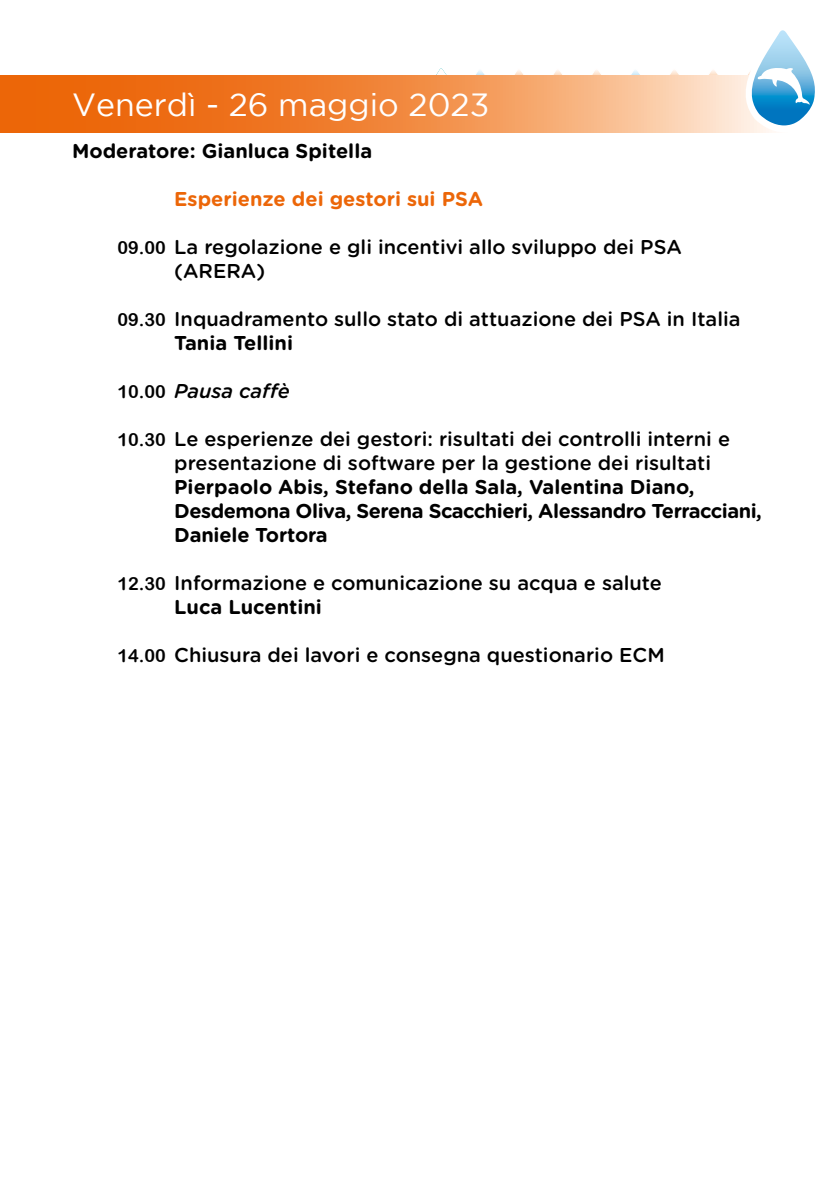
<style>
.page{position:relative;width:840px;height:1191px;background:#fff}
.page>*{position:absolute;margin:0;border:0;box-sizing:border-box;transform-origin:0 0}
.t1{font:32px "Gotham";color:#fff}
.t2{font:500 20px/24px "Gotham Rounded";color:#000}
.t3{font:700 20px/24px "Gotham Rounded";letter-spacing:-.01em;color:#000}
.t4{font:700 20px "Gotham Rounded";color:#ec6608}
.t5{font:italic 500 20px "Gotham Rounded";color:#000}
.s1{font-family:"Arial Rounded MT Bold";font-weight:400;font-size:18px}
.s2{font-weight:700}
.s3{font-family:"Arial Rounded MT Bold";font-weight:400;font-style:normal;font-size:18px}
</style>
<div class="page">
<img style="left:427px;top:68px;width:28px;height:8px">
<svg style="left:466px;top:70px;width:28px;height:6px"></svg>
<svg style="left:504px;top:70px;width:28px;height:6px"></svg>
<svg style="left:699px;top:70px;width:28px;height:6px"></svg>
<svg style="left:543px;top:70px;width:28px;height:6px"></svg>
<svg style="left:621px;top:70px;width:28px;height:6px"></svg>
<svg style="left:582px;top:70px;width:28px;height:6px"></svg>
<svg style="left:660px;top:70px;width:28px;height:6px"></svg>
<svg style="left:0;top:76px;width:737px;height:56px;background:#f28f4a"></svg>
<svg style="left:737px;top:30px;width:78px;height:103px"></svg>
<h1 class="t1" style="left:72px;top:87px;width:418px">Venerdì - 26 maggio 2023</h1>
<p class="t3" style="left:72px;top:138px;width:301px">Moderatore: Gianluca Spitella</p>
<p class="t4" style="left:174px;top:184px;width:310px">Esperienze dei gestori sui PSA</p>
<p class="t2" style="left:174px;top:234px;width:508px;text-indent:-57px"><span class="s1">09.00</span> La regolazione e gli incentivi allo sviluppo dei PSA (ARERA)</p>
<p class="t2" style="left:174px;top:306px;width:567px;text-indent:-57px"><span class="s1">09.30</span> Inquadramento sullo stato di attuazione dei PSA in Italia<br><span class="s2">Tania Tellini</span></p>
<p class="t5" style="left:117px;top:376px;width:174px"><span class="s3">10.00</span> Pausa caffè</p>
<p class="t2" style="left:174px;top:426px;width:557px;text-indent:-57px"><span class="s1">10.30</span> Le esperienze dei gestori: risultati dei controlli interni e presentazione di software per la gestione dei risultati</p>
<p class="t3" style="left:174px;top:474px;width:589px">Pierpaolo Abis, Stefano della Sala, Valentina Diano,<br>Desdemona Oliva, Serena Scacchieri, Alessandro Terracciani,<br>Daniele Tortora</p>
<p class="t2" style="left:174px;top:570px;width:489px;text-indent:-57px"><span class="s1">12.30</span> Informazione e comunicazione su acqua e salute<br><span class="s2">Luca Lucentini</span></p>
<p class="t2" style="left:117px;top:642px;width:548px"><span class="s1">14.00</span> Chiusura dei lavori e consegna questionario ECM</p>
</div>
